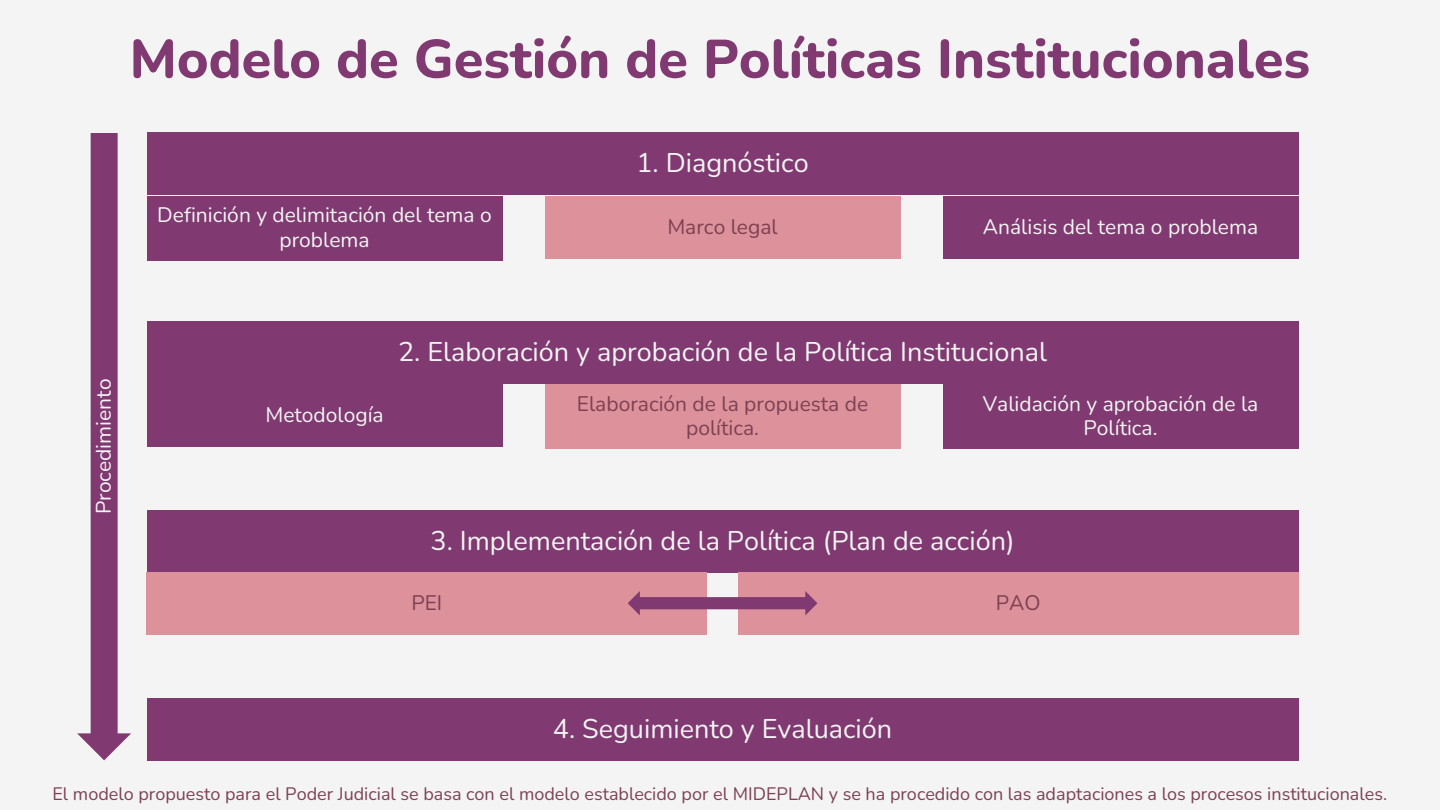
<style>
.page{position:relative;width:1440px;height:810px;background:#f4f4f4}
.page>*{position:absolute;margin:0;border:0;box-sizing:border-box;transform-origin:0 0}
.t1{font:800 54px "Nunito";color:#803971}
.t2{font:27px "Nunito";color:#f4f4f4}
.t3{font:21px/24.8px "Nunito";color:#f4f4f4;text-align:center}
.t4{font:21px/24.8px "Nunito";color:#7d4153;text-align:center}
.t5{font:18px "Nunito";color:#7d4153}
</style>
<div class="page">
<div style="left:147px;top:133px;width:1151px;height:62px;background:#803971"></div>
<div style="left:147px;top:196px;width:355px;height:65px;background:#803971"></div>
<div style="left:545px;top:196px;width:355px;height:62px;background:#dd929b"></div>
<div style="left:943px;top:196px;width:355px;height:62px;background:#803971"></div>
<div style="left:147px;top:322px;width:1151px;height:62px;background:#803971"></div>
<div style="left:147px;top:384px;width:355px;height:63px;background:#803971"></div>
<div style="left:545px;top:384px;width:355px;height:65px;background:#dd929b"></div>
<div style="left:943px;top:384px;width:355px;height:65px;background:#803971"></div>
<div style="left:147px;top:510px;width:1151px;height:62px;background:#803971"></div>
<div style="left:147px;top:572px;width:560px;height:63px;background:#dd929b"></div>
<div style="left:738px;top:572px;width:560px;height:63px;background:#dd929b"></div>
<div style="left:147px;top:698px;width:1151px;height:62px;background:#803971"></div>
<svg style="left:77px;top:133px;width:54px;height:627px"></svg>
<svg style="left:628px;top:591px;width:189px;height:24px"></svg>
<h2 class="t1" style="left:130px;top:23px;width:1182px">Modelo de Gestión de Políticas Institucionales</h2>
<h4 class="t3" style="left:157px;top:203px;width:336px">Definición y delimitación del tema o problema</h4>
<h1 class="t2" style="left:636px;top:145px;width:174px">1. Diagnóstico</h1>
<h2 class="t4" style="left:667px;top:214px;width:112px">Marco legal</h2>
<h4 class="t3" style="left:983px;top:214px;width:277px">Análisis del tema o problema</h4>
<h3 class="t3" style="left:92px;top:514px;width:137px;rotate:-90deg">Procedimiento</h3>
<h4 class="t2" style="left:398px;top:334px;width:651px">2. Elaboración y aprobación de la Política Institucional</h4>
<h4 class="t3" style="left:265px;top:402px;width:120px">Metodología</h4>
<h2 class="t4" style="left:577px;top:391px;width:293px">Elaboración de la propuesta de política.</h2>
<h4 class="t3" style="left:983px;top:391px;width:277px">Validación y aprobación de la<br>Política.</h4>
<h4 class="t2" style="left:431px;top:522px;width:586px">3. Implementación de la Política (Plan de acción)</h4>
<h4 class="t4" style="left:411px;top:591px;width:32px">PEI</h4>
<h2 class="t4" style="left:996px;top:591px;width:46px">PAO</h2>
<h3 class="t2" style="left:553px;top:711px;width:341px">4. Seguimiento y Evaluación</h3>
<p class="t5" style="left:52px;top:781px;width:1336px">El modelo propuesto para el Poder Judicial se basa con el modelo establecido por el MIDEPLAN y se ha procedido con las adaptaciones a los procesos institucionales.</p>
</div>
